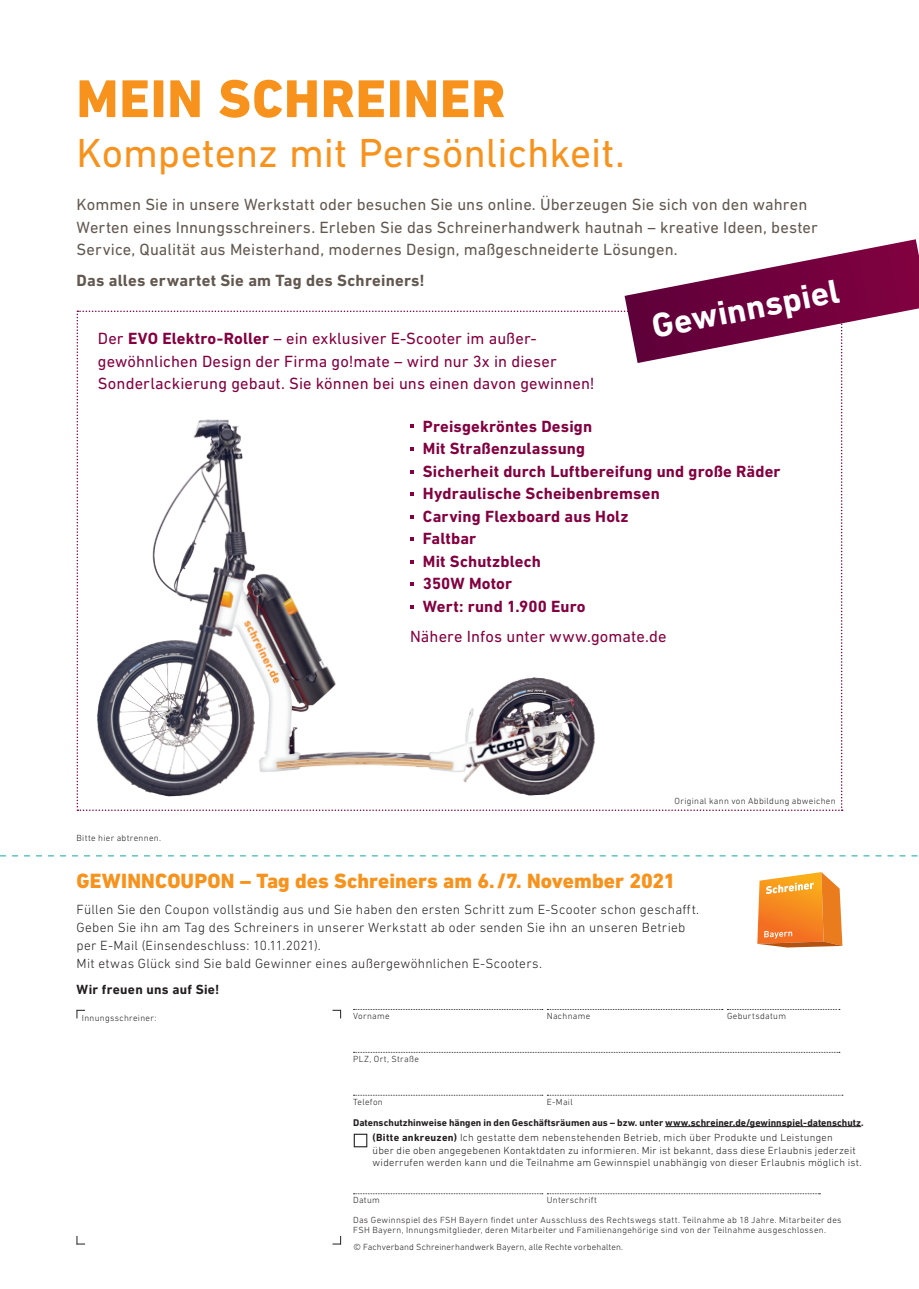
<style>
.page{position:relative;width:919px;height:1289px;background:#fff}
.page>*{position:absolute;margin:0;border:0;box-sizing:border-box;transform-origin:0 0}
.t1{font:800 54px "DIN Next LT Pro";letter-spacing:.02em;color:#f7931d}
.t2{font:41.25px "DIN Next LT Pro";color:#f7931d}
.t3{font:700 34.5px "DIN Next LT Pro";color:#fff}
.t4{font:800 21px "DIN Next LT Pro";letter-spacing:.005em;color:#f7931d}
.t5{font:16.5px/22.5px "DIN Next LT Pro";letter-spacing:.005em;color:#62584f}
.t6{font:16.5px/22.5px "DIN Next LT Pro";letter-spacing:.005em;color:#830140}
.t7{font:700 16.5px/22.5px "DIN Next LT Pro";letter-spacing:.01em;color:#830140}
.t8{font:700 16.5px "DIN Next LT Pro";letter-spacing:.015em;color:#62584f}
.t9{font:300 13.5px/18px "DIN Next LT Pro";letter-spacing:.02em;color:#231f20}
.t10{font:700 13.5px "DIN Next LT Pro";letter-spacing:.025em;color:#231f20}
.t11{font:300 10.5px/12.6px "DIN Next LT Pro";letter-spacing:.025em;color:#231f20}
.t12{font:700 9.9px "DIN Next LT Pro";letter-spacing:.005em;color:#231f20}
.t13{font:300 9px/19.6px "DIN Next LT Pro";letter-spacing:.035em;color:#231f20}
.t14{font:300 9px "DIN Next LT Pro";letter-spacing:.015em;color:#231f20}
.s1{font-weight:700}
</style>
<div class="page">
<svg style="left:353px;top:1009px;width:486px;height:1px"></svg>
<svg style="left:353px;top:1051px;width:485px;height:1px"></svg>
<svg style="left:353px;top:1094px;width:489px;height:1px"></svg>
<hr style="left:665px;top:1126px;width:196px;height:1px;background:#231f20">
<svg style="left:353px;top:1193px;width:467px;height:1px"></svg>
<svg style="left:757px;top:872px;width:85px;height:75px;background:#f29540"></svg>
<svg style="left:77px;top:1009px;width:8px;height:9px"></svg>
<svg style="left:332px;top:1009px;width:9px;height:9px"></svg>
<svg style="left:77px;top:1236px;width:8px;height:8px"></svg>
<svg style="left:332px;top:1235px;width:9px;height:9px"></svg>
<svg style="left:77px;top:239px;width:841px;height:572px"></svg>
<div style="left:354px;top:1133px;width:13px;height:14px;border:1px solid #231f20"></div>
<svg style="left:0;top:855px;width:917px;height:1px"></svg>
<h1 class="t1" style="left:77px;top:67px;width:430px">MEIN SCHREINER</h1>
<h2 class="t2" style="left:77px;top:129px;width:549px">Kompetenz mit Persönlichkeit.</h2>
<p class="t5" style="left:77px;top:193px;width:742px">Kommen Sie in unsere Werkstatt oder besuchen Sie uns online. Überzeugen Sie sich von den wahren<br>Werten eines Innungsschreiners. Erleben Sie das Schreinerhandwerk hautnah – kreative Ideen, bester<br>Service, Qualität aus Meisterhand, modernes Design, maßgeschneiderte Lösungen.</p>
<h3 class="t8" style="left:77px;top:271px;width:350px">Das alles erwartet Sie am Tag des Schreiners!</h3>
<h3 class="t3" style="left:648px;top:307px;width:192px;rotate:-11deg">Gewinnspiel</h3>
<h3 class="t6" style="left:98px;top:327px;width:498px">Der <span class="s1">EVO Elektro-Roller</span> – ein exklusiver E-Scooter im außer&shy;gewöhnlichen Design der Firma go!mate – wird nur 3x in dieser<br>Sonderlackierung gebaut. Sie können bei uns einen davon gewinnen!</h3>
<h3 class="t7" style="left:423px;top:415px;width:359px">Preisgekröntes Design<br>Mit Straßenzulassung<br>Sicherheit durch Luftbereifung und große Räder<br>Hydraulische Scheibenbremsen<br>Carving Flexboard aus Holz<br>Faltbar<br>Mit Schutzblech<br>350W Motor<br>Wert: rund 1.900 Euro</h3>
<h3 class="t6" style="left:410px;top:625px;width:258px">Nähere Infos unter www.gomate.de</h3>
<p class="t13" style="left:77px;top:827px;width:86px">Bitte hier abtrennen.</p>
<p class="t13" style="left:674px;top:790px;width:162px">Original kann von Abbildung abweichen</p>
<h3 class="t4" style="left:77px;top:868px;width:600px">GEWINNCOUPON – Tag des Schreiners am 6./7. November 2021</h3>
<p class="t9" style="left:77px;top:900px;width:624px">Füllen Sie den Coupon vollständig aus und Sie haben den ersten Schritt zum E-Scooter schon geschafft.<br>Geben Sie ihn am Tag des Schreiners in unserer Werkstatt ab oder senden Sie ihn an unseren Betrieb per E-Mail (Einsendeschluss: 10.11.2021).<br>Mit etwas Glück sind Sie bald Gewinner eines außergewöhnlichen E-Scooters.</p>
<h3 class="t10" style="left:77px;top:981px;width:144px">Wir freuen uns auf Sie!</h3>
<p class="t13" style="left:82px;top:1008px;width:76px">Innungsschreiner:</p>
<p class="t13" style="left:353px;top:1005px;width:38px">Vorname</p>
<p class="t13" style="left:547px;top:1005px;width:45px">Nachname</p>
<p class="t13" style="left:727px;top:1005px;width:60px">Geburtsdatum</p>
<p class="t13" style="left:353px;top:1048px;width:67px">PLZ, Ort, Straße</p>
<p class="t13" style="left:353px;top:1091px;width:31px">Telefon</p>
<p class="t13" style="left:547px;top:1091px;width:27px">E-Mail</p>
<p class="t12" style="left:353px;top:1116px;width:512px">Datenschutzhinweise hängen in den Geschäftsräumen aus – bzw. unter www.schreiner.de/gewinnspiel-datenschutz.</p>
<p class="t11" style="left:372px;top:1131px;width:490px"><span class="s1">(Bitte ankreuzen)</span> Ich gestatte dem nebenstehenden Betrieb, mich über Produkte und Leistungen -<br>über die oben angegebenen Kontaktdaten zu informieren. Mir ist bekannt, dass diese Erlaubnis jederzeit widerrufen werden kann und die Teilnahme am Gewinnspiel unabhängig von dieser Erlaubnis möglich ist.</p>
<p class="t13" style="left:353px;top:1189px;width:28px">Datum</p>
<p class="t13" style="left:353px;top:1189px;width:490px;text-indent:194px">Unterschrift<br>Das Gewinnspiel des FSH Bayern findet unter Ausschluss des Rechtswegs statt. Teilnahme ab 18 Jahre. Mitarbeiter des</p>
<p class="t13" style="left:353px;top:1220px;width:474px">FSH Bayern, Innungsmitglieder, deren Mitarbeiter und Familienangehörige sind von der Teilnahme ausgeschlossen.</p>
<p class="t14" style="left:353px;top:1241px;width:271px">© Fachverband Schreinerhandwerk Bayern, alle Rechte vorbehalten.</p>
</div>
